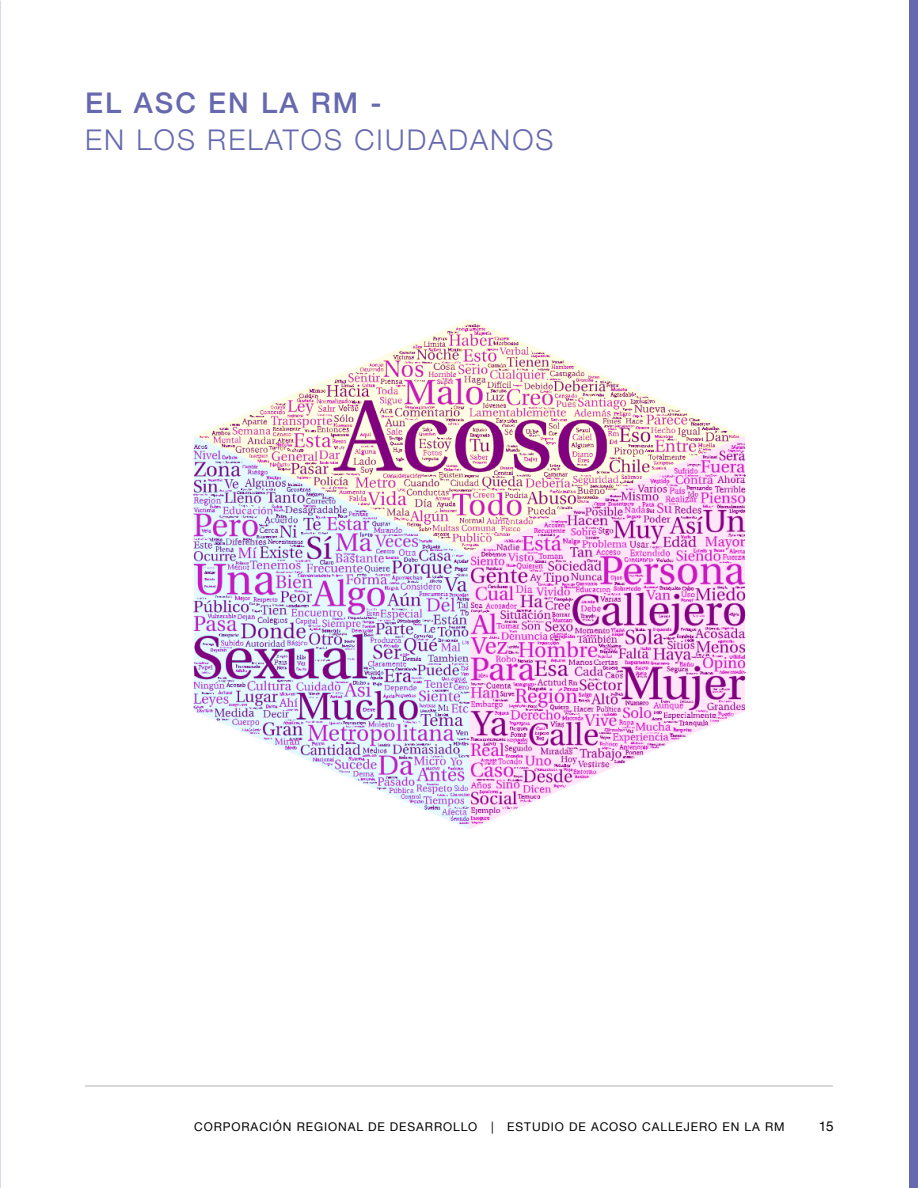
<style>
.page{position:relative;width:918px;height:1188px;background:#fff}
.page>*{position:absolute;margin:0;border:0;box-sizing:border-box;transform-origin:0 0}
.t1{font:300 28.5px "Helvetica Neue";letter-spacing:.075em;color:#6669ae}
.t2{font:500 28.5px "Helvetica Neue";letter-spacing:.075em;color:#6669ae}
.t3{font:13.5px "Helvetica Neue";color:#000}
.t4{font:12px "Helvetica Neue";letter-spacing:.075em;color:#000}
</style>
<div class="page">
<hr style="left:85px;top:1086px;width:748px;height:1px;background:#b3b4b3">
<div style="left:910px;top:0;width:8px;height:1188px;background:#6669ae"></div>
<img style="left:0;top:0;width:1px;height:1188px">
<img style="left:193px;top:319px;width:553px;height:510px">
<h1 class="t2" style="left:85px;top:80px;width:298px">EL ASC EN LA RM -</h1>
<h1 class="t1" style="left:85px;top:117px;width:470px">EN LOS RELATOS CIUDADANOS</h1>
<p class="t4" style="left:194px;top:1118px;width:592px">CORPORACIÓN REGIONAL DE DESARROLLO | ESTUDIO DE ACOSO CALLEJERO EN LA RM</p>
<p class="t3" style="left:819px;top:1117px;width:17px">15</p>
</div>
